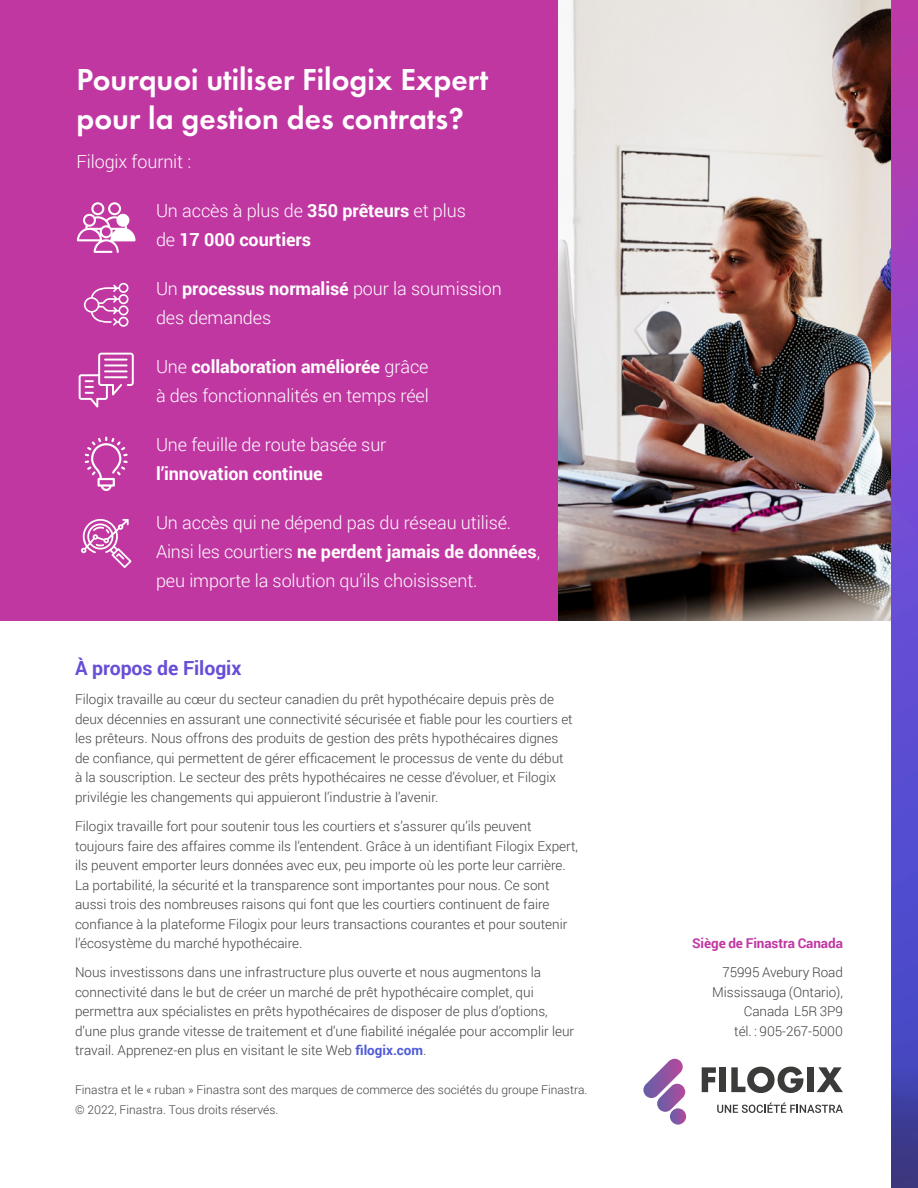
<style>
.page{position:relative;width:918px;height:1188px;background:#fff}
.page>*{position:absolute;margin:0;border:0;box-sizing:border-box;transform-origin:0 0}
.Title__Segment_and_s{font:600 31.5px/39px "Futura EFCE";color:#fff}
.Contents__Title_bold{font:700 19.5px "Roboto";letter-spacing:-.005em;color:#694ed6}
.Text__Body{font:300 18px/29.2px "Roboto";letter-spacing:-.005em;color:#fff}
.Text__Body-2{font:700 18px/29.2px "Roboto";letter-spacing:-.005em;color:#fff}
.Disclaimer_body{font:300 13.5px/19.5px "Roboto";color:#414141}
.Disclaimerbody_left{font:300 13.5px/19.5px "Roboto";letter-spacing:-.005em;color:#414141;text-align:right}
.Disclaimerbody_left-2{font:700 13.5px "Roboto";letter-spacing:-.005em;color:#c137a2}
.Disclaimer_body-2{font:300 12px/19.5px "Roboto";color:#414141}
.s1{font-weight:300}
.s2{font-weight:700}
.s3{font-weight:700;color:#4f5cd6}
</style>
<div class="page">
<img style="left:558px;top:0;width:333px;height:621px">
<div style="left:0;top:0;width:558px;height:621px;background:#c137a2"></div>
<svg style="left:891px;top:0;width:27px;height:1188px;background:#7346c2"></svg>
<svg style="left:77px;top:202px;width:59px;height:51px"></svg>
<svg style="left:84px;top:283px;width:45px;height:44px"></svg>
<svg style="left:79px;top:353px;width:55px;height:55px"></svg>
<svg style="left:85px;top:437px;width:43px;height:54px"></svg>
<svg style="left:81px;top:519px;width:51px;height:49px"></svg>
<svg style="left:702px;top:1067px;width:14px;height:25px"></svg>
<div style="left:720px;top:1067px;width:6px;height:25px;background:#3b3c3a"></div>
<svg style="left:731px;top:1067px;width:72px;height:26px"></svg>
<div style="left:808px;top:1067px;width:6px;height:25px;background:#3b3c3a"></div>
<svg style="left:817px;top:1067px;width:26px;height:25px"></svg>
<svg style="left:717px;top:1103px;width:126px;height:10px"></svg>
<svg style="left:670px;top:1108px;width:16px;height:17px"></svg>
<svg style="left:643px;top:1059px;width:42px;height:53px"></svg>
<p class="Title__Segment_and_s" style="left:76px;top:60px;width:413px">Pourquoi utiliser Filogix Expert pour la gestion des contrats?</p>
<p class="Text__Body" style="left:76px;top:146px;width:116px">Filogix fournit :</p>
<p class="Text__Body-2" style="left:156px;top:195px;width:311px"><span class="s1">Un accès à plus de</span> 350 prêteurs <span class="s1">et plus de</span> 17 000 courtiers</p>
<p class="Text__Body" style="left:156px;top:273px;width:347px">Un <span class="s2">processus normalisé</span> pour la soumission des demandes</p>
<p class="Text__Body" style="left:156px;top:351px;width:274px">Une <span class="s2">collaboration améliorée</span> grâce à des fonctionnalités en temps réel</p>
<p class="Text__Body" style="left:156px;top:429px;width:232px">Une feuille de route basée sur <span class="s2">l’innovation continue</span></p>
<p class="Text__Body" style="left:156px;top:507px;width:386px">Un accès qui ne dépend pas du réseau utilisé.<br>Ainsi les courtiers <span class="s2">ne perdent jamais de données</span>, peu importe la solution qu’ils choisissent.</p>
<p class="Contents__Title_bold" style="left:75px;top:654px;width:168px">À propos de Filogix</p>
<p class="Disclaimer_body" style="left:75px;top:689px;width:499px">Filogix travaille au cœur du secteur canadien du prêt hypothécaire depuis près de deux décennies en assurant une connectivité sécurisée et fiable pour les courtiers et les prêteurs. Nous offrons des produits de gestion des prêts hypothécaires dignes de confiance, qui permettent de gérer efficacement le processus de vente du début à la souscription. Le secteur des prêts hypothécaires ne cesse d’évoluer, et Filogix privilégie les changements qui appuieront l’industrie à l’avenir.</p>
<p class="Disclaimer_body" style="left:75px;top:816px;width:505px">Filogix travaille fort pour soutenir tous les courtiers et s’assurer qu’ils peuvent toujours faire des affaires comme ils l’entendent. Grâce à un identifiant Filogix Expert, ils peuvent emporter leurs données avec eux, peu importe où les porte leur carrière.<br>La portabilité, la sécurité et la transparence sont importantes pour nous. Ce sont aussi trois des nombreuses raisons qui font que les courtiers continuent de faire confiance à la plateforme Filogix pour leurs transactions courantes et pour soutenir l’écosystème du marché hypothécaire.</p>
<p class="Disclaimer_body" style="left:75px;top:962px;width:501px">Nous investissons dans une infrastructure plus ouverte et nous augmentons la connectivité dans le but de créer un marché de prêt hypothécaire complet, qui permettra aux spécialistes en prêts hypothécaires de disposer de plus d’options, d’une plus grande vitesse de traitement et d’une fiabilité inégalée pour accomplir leur travail. Apprenez-en plus en visitant le site Web <span class="s3">filogix.com</span>.</p>
<p class="Disclaimer_body-2" style="left:75px;top:1080px;width:514px">Finastra et le « ruban » Finastra sont des marques de commerce des sociétés du groupe Finastra. © 2022, Finastra. Tous droits réservés.</p>
<p class="Disclaimerbody_left-2" style="left:692px;top:934px;width:152px">Siège de Finastra Canada</p>
<p class="Disclaimerbody_left" style="left:712px;top:962px;width:132px">75995 Avebury Road<br>Mississauga (Ontario),<br>Canada L5R 3P9<br>tél. : 905-267-5000</p>
</div>
